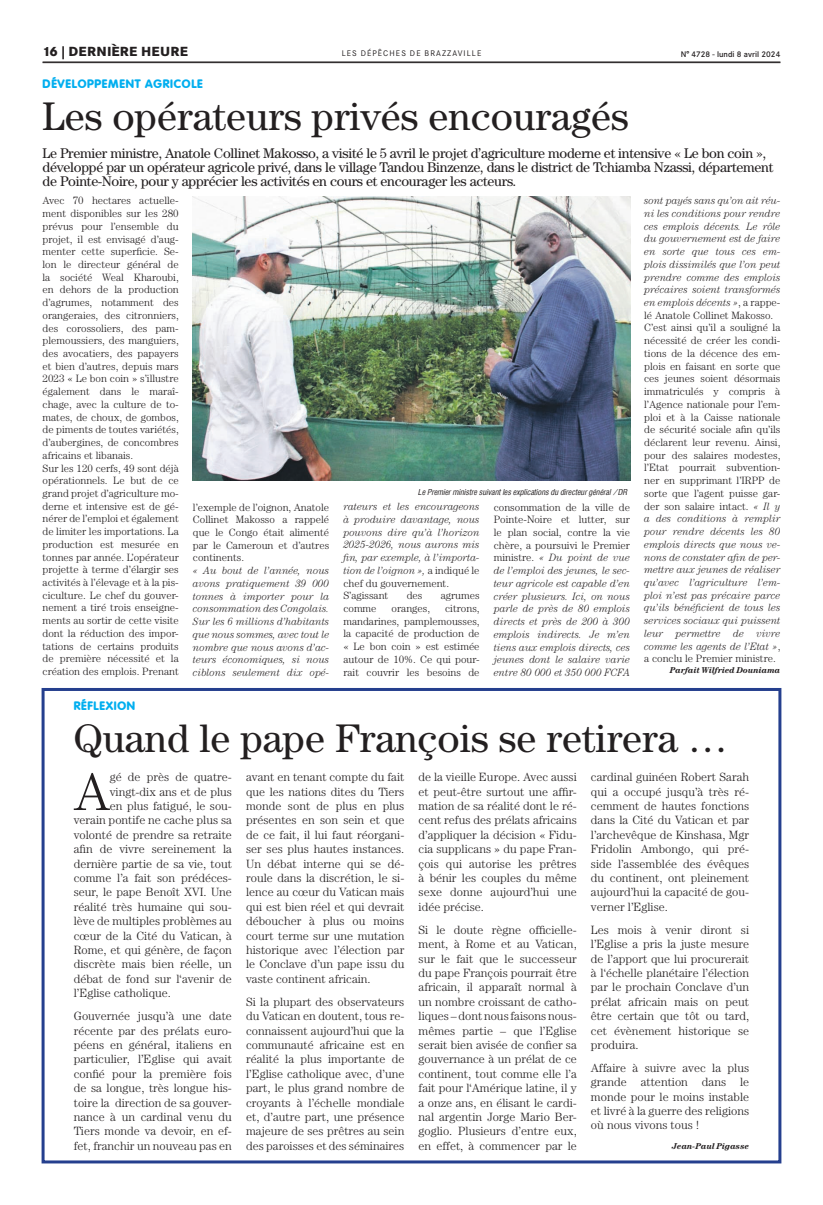
<style>
.page{position:relative;width:823px;height:1205px;background:#fff}
.page>*{position:absolute;margin:0;border:0;box-sizing:border-box;transform-origin:0 0}
.t1{font:300 53.9px "Century";color:#231f20}
.t2{font:40px "Century";color:#231f20}
.t3{font:14px/14px "Century";letter-spacing:-.02em;color:#231f20}
.t4{font:800 13px "Corporate SBQ";letter-spacing:.02em;color:#231f20}
.t5{font:300 12px/14.4px "Century";color:#231f20;text-align:justify}
.t6{font:800 12px "Corporate Rounded";letter-spacing:.06em;color:#00aeef}
.t7{font:italic 300 10.6px/12.7px "Century";color:#231f20;text-align:justify;scale:.95 1}
.t8{font:300 10.6px/12.7px "Century";color:#231f20;text-align:justify}
.t9{font:italic 700 8.5px "Century";color:#231f20}
.t10{font:italic 8px "Corporate Condensed";color:#231f20}
.t11{font:8px "Corporate SBQ";letter-spacing:.135em;color:#231f20}
.t12{font:500 8px "Corporate SBQ";color:#231f20}
.s1{font-style:normal}
</style>
<div class="page">
<hr style="left:43px;top:62px;width:737px;height:1px;background:#231f20">
<div style="left:42px;top:688px;width:739px;height:475px;border:3px solid #253f8e"></div>
<img style="left:193px;top:196px;width:436px;height:284px">
<p class="t4" style="left:43px;top:43px;width:147px">16 | DERNIÈRE HEURE</p>
<p class="t11" style="left:341px;top:49px;width:141px">LES DÉPÊCHES DE BRAZZAVILLE</p>
<p class="t12" style="left:680px;top:49px;width:101px">N° 4728 - lundi 8 avril 2024</p>
<p class="t6" style="left:43px;top:77px;width:162px">DÉVELOPPEMENT AGRICOLE</p>
<h2 class="t2" style="left:43px;top:93px;width:587px">Les opérateurs privés encouragés</h2>
<p class="t3" style="left:43px;top:146px;width:732px">Le Premier ministre, Anatole Collinet Makosso, a visité le 5 avril le projet d’agriculture moderne et intensive « Le bon coin », développé par un opérateur agricole privé, dans le village Tandou Binzenze, dans le district de Tchiamba Nzassi, département de Pointe-Noire, pour y apprécier les activités en cours et encourager les acteurs.</p>
<p class="t8" style="left:43px;top:194px;width:138px;text-align:left">Avec 70 hectares actuelle&shy;ment disponibles sur les 280 prévus pour l’ensemble du projet, il est envisagé d’aug&shy;menter cette superficie. Se&shy;lon le directeur général de la société Weal Kharoubi, en dehors de la production d’agrumes, notamment des orangeraies, des citronniers, des corossoliers, des pam&shy;plemoussiers, des manguiers, des avocatiers, des papayers et bien d’autres, depuis mars<br>2023 « Le bon coin » s’illustre également dans le maraî&shy;chage, avec la culture de to&shy;mates, de choux, de gombos, de piments de toutes variétés, d’aubergines, de concombres africains et libanais.<br>Sur les 120 cerfs, 49 sont déjà opérationnels. Le but de ce grand projet d’agriculture mo&shy;derne et intensive est de gé&shy;nérer de l’emploi et également de limiter les importations. La production est mesurée en tonnes par année. L’opérateur projette à terme d’élargir ses activités à l’élevage et à la pis&shy;ciculture. Le chef du gouver&shy;nement a tiré trois enseigne&shy;ments au sortir de cette visite dont la réduction des impor&shy;tations de certains produits de première nécessité et la création des emplois. Prenant</p>
<p class="t8" style="left:193px;top:500px;width:138px">l’exemple de l’oignon, Anatole Collinet Makosso a rappelé que le Congo était alimenté par le Cameroun et d’autres continents.</p>
<p class="t7" style="left:193px;top:564px;width:145px">« Au bout de l’année, nous avons pratiquement 39 000 tonnes à importer pour la consommation des Congolais.<br>Sur les 6 millions d’habitants que nous sommes, avec tout le nombre que nous avons d’ac&shy;teurs économiques, si nous ciblons seulement dix opé-</p>
<p class="t10" style="left:417px;top:487px;width:211px">Le Premier ministre suivant les explications du directeur général / DR</p>
<p class="t7" style="left:343px;top:500px;width:145px;text-align:left">rateurs et les encourageons à produire davantage, nous pouvons dire qu’à l’horizon<br>2025-2026, nous aurons mis fin, par exemple, à l’importa&shy;tion de l’oignon », <span class="s1">a indiqué le chef du gouvernement.<br>S’agissant</span></p>
<p class="t8" style="left:406px;top:589px;width:17px">des</p>
<p class="t8" style="left:440px;top:589px;width:40px">agrumes</p>
<p class="t8" style="left:343px;top:602px;width:138px;text-indent:102px">citrons, mandarines, pamplemousses, la capacité de production de « Le bon coin » est estimée autour de 10%. Ce qui pour&shy;rait couvrir les besoins de</p>
<p class="t8" style="left:343px;top:602px;width:35px">comme</p>
<p class="t8" style="left:391px;top:602px;width:40px">oranges,</p>
<p class="t7" style="left:493px;top:500px;width:145px"><span class="s1">consommation de la ville de Pointe-Noire et lutter, sur le plan social, contre la vie chère, a poursuivi le Premier ministre.</span> « Du point de vue de l’emploi des jeunes, le sec&shy;teur agricole est capable d’en créer plusieurs. Ici, on nous parle de près de 80 emplois directs et près de 200 à 300 emplois indirects. Je m’en tiens aux emplois directs, ces jeunes dont le salaire varie entre 80 000 et 350 000 FCFA</p>
<p class="t7" style="left:643px;top:194px;width:145px;text-align:left">sont payés sans qu’on ait réu&shy;ni les conditions pour rendre ces emplois décents. Le rôle du gouvernement est de faire en sorte que tous ces em&shy;plois dissimilés que l’on peut prendre comme des emplois précaires soient transformés en emplois décents »<span class="s1">, a rappe&shy;lé Anatole Collinet Makosso.<br>C’est ainsi qu’il a souligné la nécessité de créer les condi&shy;tions de la décence des em&shy;plois en faisant en sorte que ces jeunes soient désormais immatriculés y compris à l’Agence nationale pour l’em&shy;ploi et à la Caisse nationale de sécurité sociale afin qu’ils déclarent leur revenu. Ainsi, pour des salaires modestes, l’Etat pourrait subvention&shy;ner en supprimant l’IRPP de sorte que l’agent puisse gar&shy;der son salaire intact.</span> « Il y a des conditions à remplir pour rendre décents les 80 emplois directs que nous ve&shy;nons de constater afin de per&shy;mettre aux jeunes de réaliser qu’avec l’agriculture l’em&shy;ploi n’est pas précaire parce qu’ils bénéficient de tous les services sociaux qui puissent leur permettre de vivre comme les agents de l’Etat »<span class="s1">, a conclu le Premier ministre.</span></p>
<p class="t9" style="left:669px;top:665px;width:112px">Parfait Wilfried Douniama</p>
<p class="t6" style="left:74px;top:698px;width:63px">RÉFLEXION</p>
<h2 class="t2" style="left:74px;top:714px;width:655px">Quand le pape François se retirera …</h2>
<h1 class="t1" style="left:74px;top:760px;width:37px">A</h1>
<p class="t5" style="left:110px;top:770px;width:124px">gé de près de quatre-</p>
<p class="t5" style="left:110px;top:784px;width:124px">vingt-dix ans et de plus</p>
<p class="t5" style="left:110px;top:798px;width:124px">en plus fatigué, le sou-</p>
<p class="t5" style="left:74px;top:813px;width:160px">verain pontife ne cache plus sa</p>
<p class="t5" style="left:74px;top:827px;width:160px">volonté de prendre sa retraite</p>
<p class="t5" style="left:74px;top:842px;width:160px">afin de vivre sereinement la</p>
<p class="t5" style="left:74px;top:856px;width:160px">dernière partie de sa vie, tout</p>
<p class="t5" style="left:74px;top:870px;width:160px">comme l’a fait son prédéces-</p>
<p class="t5" style="left:74px;top:885px;width:160px">seur, le pape Benoît XVI. Une</p>
<p class="t5" style="left:74px;top:899px;width:160px">réalité très humaine qui sou-</p>
<p class="t5" style="left:74px;top:914px;width:160px">lève de multiples problèmes au</p>
<p class="t5" style="left:74px;top:928px;width:160px">cœur de la Cité du Vatican, à</p>
<p class="t5" style="left:74px;top:942px;width:160px">Rome, et qui génère, de façon</p>
<p class="t5" style="left:74px;top:957px;width:160px">discrète mais bien réelle, un</p>
<p class="t5" style="left:74px;top:971px;width:160px">débat de fond sur l‘avenir de</p>
<p class="t5" style="left:74px;top:986px;width:99px">l’Eglise catholique.</p>
<p class="t5" style="left:74px;top:1008px;width:160px">Gouvernée jusqu’à une date récente par des prélats euro&shy;péens en général, italiens en particulier, l’Eglise qui avait confié pour la première fois de sa longue, très longue his&shy;toire la direction de sa gouver&shy;nance à un cardinal venu du Tiers monde va devoir, en ef&shy;fet, franchir un nouveau pas en</p>
<p class="t5" style="left:246px;top:770px;width:160px">avant en tenant compte du fait que les nations dites du Tiers monde sont de plus en plus présentes en son sein et que de ce fait, il lui faut réorgani&shy;ser ses plus hautes instances.<br>Un débat interne qui se dé&shy;roule dans la discrétion, le si&shy;lence au cœur du Vatican mais qui est bien réel et qui devrait déboucher à plus ou moins court terme sur une mutation historique avec l’élection par le Conclave d’un pape issu du vaste continent africain.</p>
<p class="t5" style="left:246px;top:994px;width:160px">Si la plupart des observateurs du Vatican en doutent, tous re&shy;connaissent aujourd’hui que la communauté africaine est en réalité la plus importante de l’Eglise catholique avec, d’une part, le plus grand nombre de croyants à l’échelle mondiale et, d’autre part, une présence majeure de ses prêtres au sein des paroisses et des séminaires</p>
<p class="t5" style="left:418px;top:770px;width:160px">de la vieille Europe. Avec aussi et peut-être surtout une affir&shy;mation de sa réalité dont le ré&shy;cent refus des prélats africains d’appliquer la décision « Fidu&shy;cia supplicans » du pape Fran&shy;çois qui autorise les prêtres à bénir les couples du même sexe donne aujourd’hui une idée précise.</p>
<p class="t5" style="left:418px;top:922px;width:160px">Si le doute règne officielle&shy;ment, à Rome et au Vatican, sur le fait que le successeur du pape François pourrait être africain, il apparaît normal à un nombre croissant de catho&shy;liques – dont nous faisons nous&shy;mêmes partie – que l’Eglise serait bien avisée de confier sa gouvernance à un prélat de ce continent, tout comme elle l’a fait pour l‘Amérique latine, il y a onze ans, en élisant le cardi&shy;nal argentin Jorge Mario Ber&shy;goglio. Plusieurs d’entre eux, en effet, à commencer par le</p>
<p class="t5" style="left:590px;top:770px;width:160px">cardinal guinéen Robert Sarah qui a occupé jusqu’à très ré&shy;cemment de hautes fonctions dans la Cité du Vatican et par l’archevêque de Kinshasa, Mgr Fridolin Ambongo, qui pré&shy;side l’assemblée des évêques du continent, ont pleinement aujourd’hui la capacité de gou&shy;verner l’Eglise.</p>
<p class="t5" style="left:590px;top:922px;width:160px">Les mois à venir diront si l’Eglise a pris la juste mesure de l’apport que lui procurerait à l‘échelle planétaire l’élection par le prochain Conclave d’un prélat africain mais on peut être certain que tôt ou tard, cet évènement historique se produira.</p>
<p class="t5" style="left:590px;top:1060px;width:160px">Affaire à suivre avec la plus grande attention dans le monde pour le moins instable et livré à la guerre des religions où nous vivons tous !</p>
<p class="t9" style="left:671px;top:1141px;width:79px">Jean-Paul Pigasse</p>
</div>
